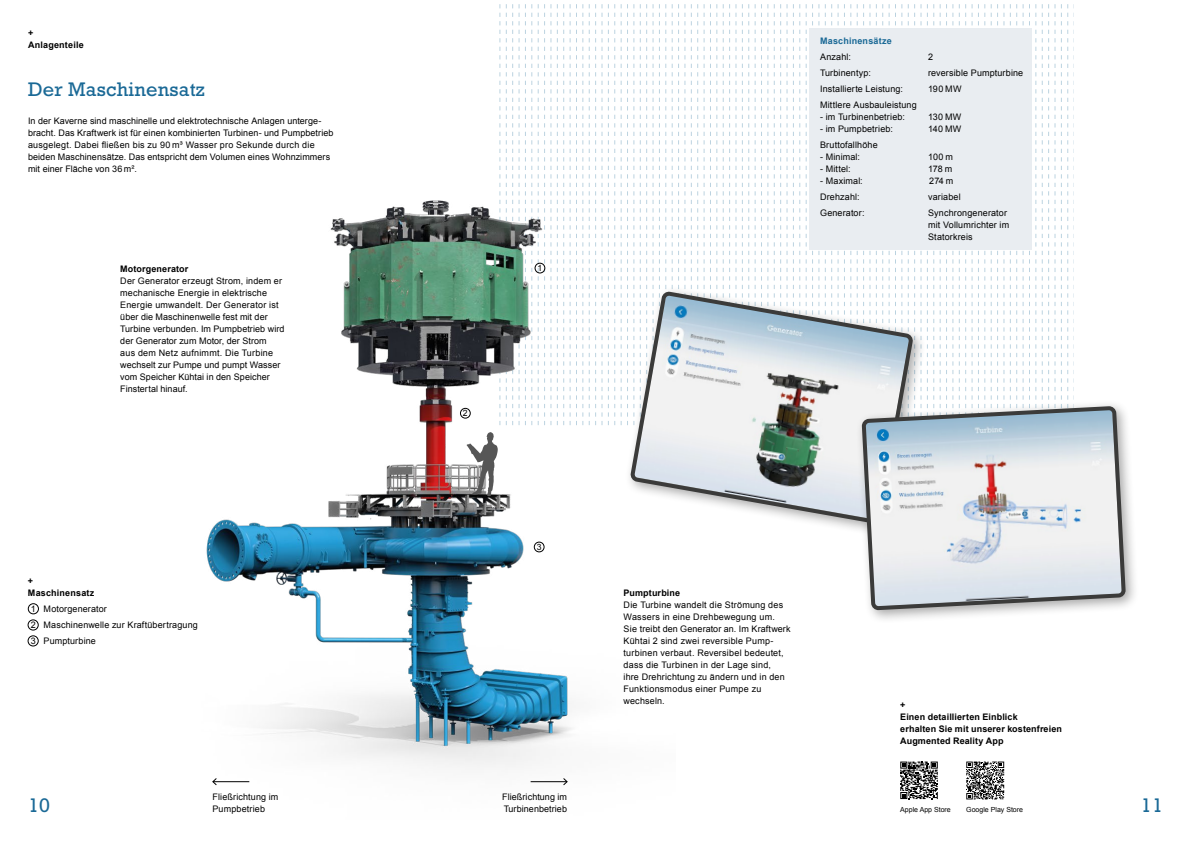
<style>
.page{position:relative;width:1191px;height:842px;background:#fff}
.page>*{position:absolute;margin:0;border:0;box-sizing:border-box;transform-origin:0 0}
.t1{font:20px "Rockwell Std";letter-spacing:.01em;color:#1a6996}
.t2{font:9px/12px "Arial";letter-spacing:.015em;color:#000}
.t3{font:700 9px/12px "Arial";letter-spacing:.015em;color:#000}
.t4{font:700 9px "Arial";letter-spacing:.02em;color:#1a6996}
.t5{font:8.7px "Arial";color:#000}
.t6{font:7px "Arial";color:#000}
</style>
<div class="page">
<svg style="left:499px;top:4px;width:14px;height:107px"></svg>
<svg style="left:519px;top:4px;width:13px;height:107px"></svg>
<svg style="left:538px;top:4px;width:7px;height:107px"></svg>
<svg style="left:551px;top:4px;width:13px;height:107px"></svg>
<svg style="left:570px;top:4px;width:13px;height:107px"></svg>
<svg style="left:589px;top:4px;width:7px;height:107px"></svg>
<svg style="left:602px;top:4px;width:13px;height:107px"></svg>
<svg style="left:621px;top:4px;width:7px;height:107px"></svg>
<svg style="left:634px;top:4px;width:13px;height:107px"></svg>
<svg style="left:653px;top:4px;width:13px;height:107px"></svg>
<svg style="left:672px;top:4px;width:7px;height:282px"></svg>
<svg style="left:685px;top:4px;width:13px;height:282px"></svg>
<svg style="left:704px;top:4px;width:13px;height:282px"></svg>
<svg style="left:723px;top:4px;width:7px;height:282px"></svg>
<svg style="left:736px;top:4px;width:13px;height:282px"></svg>
<svg style="left:755px;top:4px;width:13px;height:282px"></svg>
<svg style="left:774px;top:4px;width:7px;height:282px"></svg>
<svg style="left:787px;top:4px;width:13px;height:282px"></svg>
<svg style="left:806px;top:4px;width:13px;height:282px"></svg>
<svg style="left:825px;top:4px;width:7px;height:282px"></svg>
<svg style="left:838px;top:4px;width:13px;height:282px"></svg>
<svg style="left:857px;top:4px;width:13px;height:282px"></svg>
<svg style="left:876px;top:4px;width:7px;height:282px"></svg>
<svg style="left:889px;top:4px;width:13px;height:282px"></svg>
<svg style="left:908px;top:4px;width:7px;height:282px"></svg>
<svg style="left:921px;top:4px;width:13px;height:396px"></svg>
<svg style="left:940px;top:4px;width:13px;height:396px"></svg>
<svg style="left:959px;top:4px;width:7px;height:396px"></svg>
<svg style="left:972px;top:4px;width:13px;height:396px"></svg>
<svg style="left:991px;top:4px;width:13px;height:396px"></svg>
<svg style="left:1010px;top:4px;width:7px;height:396px"></svg>
<svg style="left:1023px;top:4px;width:13px;height:396px"></svg>
<svg style="left:1042px;top:4px;width:13px;height:396px"></svg>
<svg style="left:1061px;top:4px;width:7px;height:396px"></svg>
<img style="left:206px;top:112px;width:470px;height:671px">
<div style="left:534px;top:542px;width:10px;height:10px;border:1px solid #000;border-radius:50%"></div>
<div style="left:460px;top:408px;width:10px;height:10px;border:1px solid #000;border-radius:50%"></div>
<div style="left:535px;top:263px;width:10px;height:10px;border:1px solid #000;border-radius:50%"></div>
<div style="left:28px;top:635px;width:10px;height:11px;border:1px solid #000;border-radius:50%"></div>
<div style="left:28px;top:620px;width:10px;height:10px;border:1px solid #000;border-radius:50%"></div>
<div style="left:28px;top:603px;width:11px;height:11px;border:1px solid #000;border-radius:50%"></div>
<div style="left:809px;top:28px;width:223px;height:222px;background:#e9edf1"></div>
<div style="left:624px;top:286px;width:302px;height:251px;background:#000;opacity:.34"></div>
<svg style="left:627px;top:289px;width:288px;height:237px"></svg>
<hr style="left:213px;top:781px;width:36px;height:1px;background:#000">
<svg style="left:212px;top:778px;width:5px;height:8px"></svg>
<hr style="left:530px;top:781px;width:37px;height:1px;background:#000">
<svg style="left:563px;top:778px;width:5px;height:8px"></svg>
<div style="left:855px;top:400px;width:284px;height:224px;background:#000;opacity:.34"></div>
<svg style="left:861px;top:408px;width:264px;height:200px"></svg>
<svg style="left:466px;top:432px;width:32px;height:64px"></svg>
<svg style="left:966px;top:761px;width:38px;height:38px"></svg>
<svg style="left:900px;top:761px;width:37px;height:38px"></svg>
<p class="t3" style="left:28px;top:27px;width:57px">+<br>Anlagenteile</p>
<h1 class="t1" style="left:28px;top:78px;width:178px">Der Maschinensatz</h1>
<p class="t2" style="left:28px;top:115px;width:307px">In der Kaverne sind maschinelle und elektrotechnische Anlagen unterge&shy;bracht. Das Kraftwerk ist für einen kombinierten Turbinen- und Pumpbetrieb ausgelegt. Dabei fließen bis zu 90 m³ Wasser pro Sekunde durch die beiden Maschinensätze. Das entspricht dem Volumen eines Wohnzimmers mit einer Fläche von 36 m².</p>
<p class="t3" style="left:120px;top:263px;width:70px">Motorgenerator</p>
<p class="t2" style="left:120px;top:275px;width:166px">Der Generator erzeugt Strom, indem er mechanische Energie in elektrische Energie umwandelt. Der Generator ist über die Maschinenwelle fest mit der Turbine verbunden. Im Pumpbetrieb wird der Generator zum Motor, der Strom<br>aus dem Netz aufnimmt. Die Turbine wechselt zur Pumpe und pumpt Wasser vom Speicher Kühtai in den Speicher Finstertal hinauf.</p>
<p class="t3" style="left:28px;top:575px;width:68px">+<br>Maschinensatz</p>
<p class="t2" style="left:31px;top:601px;width:169px;line-height:16px">1 Motorgenerator<br>2 Maschinenwelle zur Kraftübertragung<br>3 Pumpturbine</p>
<p class="t5" style="left:463px;top:407px;width:6px">2</p>
<p class="t5" style="left:537px;top:262px;width:6px">1</p>
<p class="t5" style="left:537px;top:541px;width:6px">3</p>
<p class="t4" style="left:820px;top:35px;width:73px">Maschinensätze</p>
<p class="t2" style="left:820px;top:51px;width:32px">Anzahl:</p>
<p class="t2" style="left:928px;top:51px;width:7px">2</p>
<p class="t2" style="left:820px;top:67px;width:52px">Turbinentyp:</p>
<p class="t2" style="left:928px;top:67px;width:97px">reversible Pumpturbine</p>
<p class="t2" style="left:820px;top:83px;width:84px">Installierte Leistung:</p>
<p class="t2" style="left:928px;top:83px;width:35px">190 MW</p>
<p class="t2" style="left:820px;top:99px;width:98px">Mittlere Ausbauleistung</p>
<p class="t2" style="left:820px;top:111px;width:86px">- im Turbinenbetrieb:</p>
<p class="t2" style="left:928px;top:111px;width:35px">130 MW</p>
<p class="t2" style="left:820px;top:123px;width:74px">- im Pumpbetrieb:</p>
<p class="t2" style="left:928px;top:123px;width:35px">140 MW</p>
<p class="t2" style="left:820px;top:139px;width:59px">Bruttofallhöhe</p>
<p class="t2" style="left:820px;top:151px;width:41px">- Minimal:</p>
<p class="t2" style="left:928px;top:151px;width:26px">100 m</p>
<p class="t2" style="left:820px;top:163px;width:32px">- Mittel:</p>
<p class="t2" style="left:928px;top:163px;width:26px">178 m</p>
<p class="t2" style="left:820px;top:175px;width:44px">- Maximal:</p>
<p class="t2" style="left:929px;top:175px;width:26px">274 m</p>
<p class="t2" style="left:820px;top:191px;width:41px">Drehzahl:</p>
<p class="t2" style="left:928px;top:191px;width:34px">variabel</p>
<p class="t2" style="left:820px;top:207px;width:46px">Generator:</p>
<p class="t2" style="left:928px;top:207px;width:83px">Synchrongenerator mit Vollumrichter im<br>Statorkreis</p>
<p class="t3" style="left:623px;top:587px;width:58px">Pumpturbine</p>
<p class="t2" style="left:623px;top:599px;width:169px">Die Turbine wandelt die Strömung des Wassers in eine Drehbewegung um.<br>Sie treibt den Generator an. Im Kraftwerk Kühtai 2 sind zwei reversible Pump&shy;turbinen verbaut. Reversibel bedeutet, dass die Turbinen in der Lage sind,<br>ihre Drehrichtung zu ändern und in den Funktionsmodus einer Pumpe zu wechseln.</p>
<p class="t3" style="left:900px;top:699px;width:163px">+<br>Einen detaillierten Einblick<br>erhalten Sie mit unserer kostenfreien<br>Augmented Reality App</p>
<p class="t2" style="left:212px;top:791px;width:67px">Fließrichtung im<br>Pumpbetrieb</p>
<p class="t2" style="left:502px;top:791px;width:66px">Fließrichtung im</p>
<h1 class="t1" style="left:28px;top:794px;width:24px">10</h1>
<p class="t2" style="left:503px;top:803px;width:65px">Turbinenbetrieb</p>
<h1 class="t1" style="left:1140px;top:794px;width:24px">11</h1>
<p class="t6" style="left:900px;top:805px;width:52px">Apple App Store</p>
<p class="t6" style="left:966px;top:805px;width:58px">Google Play Store</p>
</div>
